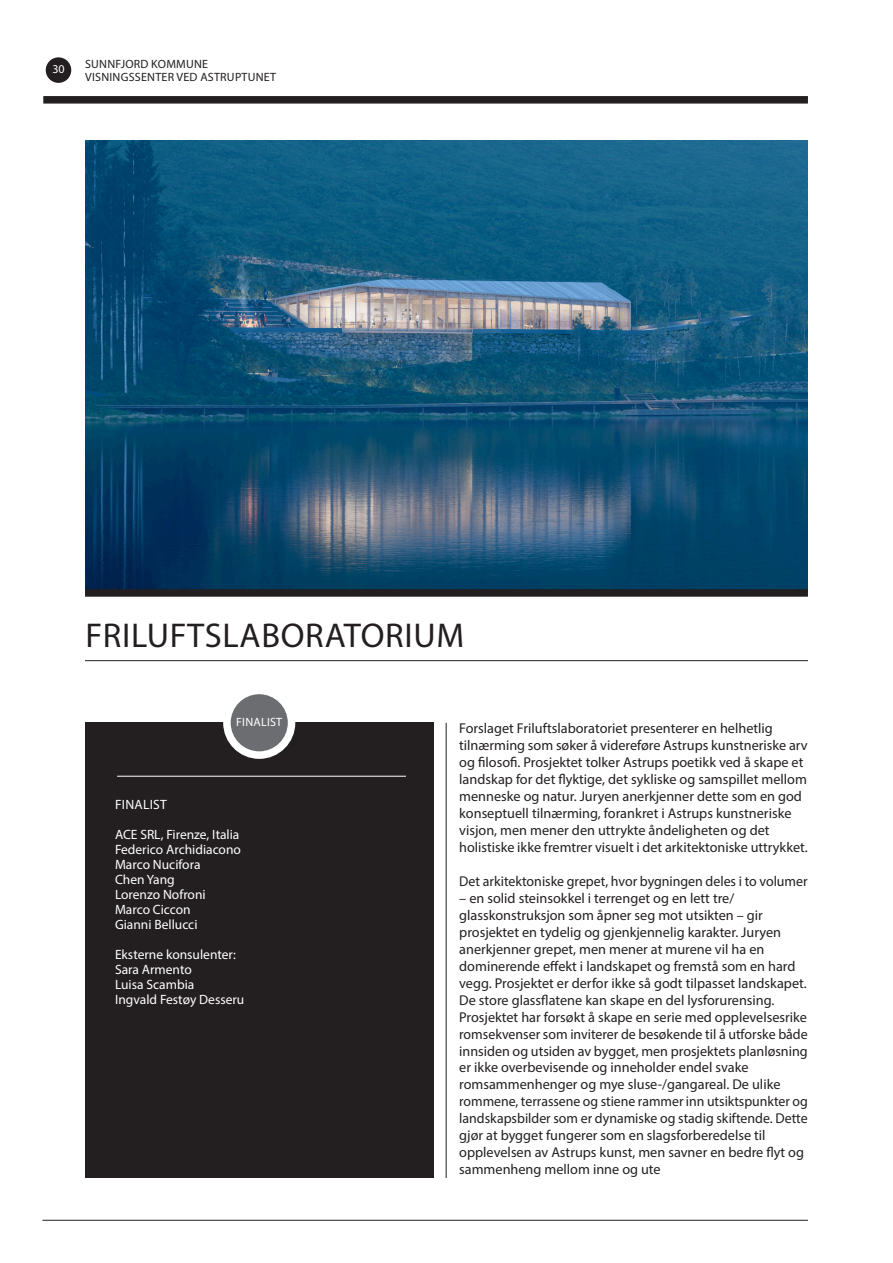
<style>
.page{position:relative;width:893px;height:1263px;background:#fff}
.page>*{position:absolute;margin:0;border:0;box-sizing:border-box;transform-origin:0 0}
.overskrift{font:34.5px "Myriad Pro";letter-spacing:.02em;color:#231f20}
.brød{font:14.25px/17px "Myriad Pro";color:#231f20}
.Fakta_hvit{font:13.5px "Myriad Pro";color:#fff}
.Fakta_hvit-2{font:13.5px "Myriad Pro";letter-spacing:.02em;color:#fff}
.t1{font:12px/13.5px "Myriad Pro";letter-spacing:.02em;color:#231f20}
.overskrift_liten{font:12px "Myriad Pro";letter-spacing:.02em;color:#fff}
</style>
<div class="page">
<div style="left:46px;top:57px;width:25px;height:26px;background:#231f20;border-radius:50%"></div>
<hr style="left:43px;top:1220px;width:765px;height:1px;background:#231f20">
<div style="left:43px;top:96px;width:765px;height:8px;background:#231f20"></div>
<img style="left:85px;top:140px;width:723px;height:449px">
<hr style="left:446px;top:723px;width:1px;height:455px;background:#231f20">
<div style="left:85px;top:589px;width:723px;height:8px;background:#231f20"></div>
<hr style="left:85px;top:660px;width:723px;height:1px;background:#231f20">
<div style="left:85px;top:723px;width:349px;height:455px;background:#231f20"></div>
<hr style="left:117px;top:776px;width:289px;height:1px;background:#fff">
<div style="left:227px;top:690px;width:65px;height:65px;background:#6c6d70;border-radius:50%"></div>
<div style="left:223px;top:687px;width:72px;height:72px;border:8px solid #fff;border-radius:50%"></div>
<p class="overskrift_liten" style="left:52px;top:62px;width:14px">30</p>
<p class="t1" style="left:85px;top:57px;width:193px">SUNNFJORD KOMMUNE<br>VISNINGSSENTER VED ASTRUPTUNET</p>
<p class="overskrift" style="left:85px;top:614px;width:380px">FRILUFTSLABORATORIUM</p>
<p class="overskrift_liten" style="left:236px;top:715px;width:48px">FINALIST</p>
<p class="Fakta_hvit-2" style="left:115px;top:796px;width:53px">FINALIST</p>
<p class="Fakta_hvit" style="left:115px;top:826px;width:126px">ACE SRL, Firenze, Italia</p>
<p class="Fakta_hvit" style="left:115px;top:841px;width:127px">Federico Archidiacono</p>
<p class="Fakta_hvit" style="left:115px;top:856px;width:87px">Marco Nucifora</p>
<p class="Fakta_hvit" style="left:115px;top:871px;width:61px">Chen Yang</p>
<p class="Fakta_hvit" style="left:115px;top:886px;width:92px">Lorenzo Nofroni</p>
<p class="Fakta_hvit" style="left:115px;top:901px;width:77px">Marco Ciccon</p>
<p class="Fakta_hvit" style="left:115px;top:916px;width:84px">Gianni Bellucci</p>
<p class="Fakta_hvit" style="left:115px;top:946px;width:122px">Eksterne konsulenter:</p>
<p class="Fakta_hvit" style="left:115px;top:961px;width:78px">Sara Armento</p>
<p class="Fakta_hvit" style="left:115px;top:976px;width:81px">Luisa Scambia</p>
<p class="Fakta_hvit" style="left:115px;top:991px;width:131px">Ingvald Festøy Desseru</p>
<p class="brød" style="left:459px;top:720px;width:350px">Forslaget Friluftslaboratoriet presenterer en helhetlig tilnærming som søker å videreføre Astrups kunstneriske arv og filosofi. Prosjektet tolker Astrups poetikk ved å skape et landskap for det flyktige, det sykliske og samspillet mellom menneske og natur. Juryen anerkjenner dette som en god konseptuell tilnærming, forankret i Astrups kunstneriske visjon, men mener den uttrykte åndeligheten og det holistiske ikke fremtrer visuelt i det arkitektoniske uttrykket.</p>
<p class="brød" style="left:459px;top:872px;width:350px">Det arkitektoniske grepet, hvor bygningen deles i to volumer</p>
<p class="brød" style="left:459px;top:889px;width:349px">– en solid steinsokkel i terrenget og en lett tre/ glasskonstruksjon som åpner seg mot utsikten – gir prosjektet en tydelig og gjenkjennelig karakter. Juryen anerkjenner grepet, men mener at murene vil ha en dominerende effekt i landskapet og fremstå som en hard vegg. Prosjektet er derfor ikke så godt tilpasset landskapet.<br>De store glassflatene kan skape en del lysforurensing.</p>
<p class="brød" style="left:459px;top:1008px;width:350px">Prosjektet har forsøkt å skape en serie med opplevelsesrike romsekvenser som inviterer de besøkende til å utforske både innsiden og utsiden av bygget, men prosjektets planløsning er ikke overbevisende og inneholder endel svake romsammenhenger og mye sluse-/gangareal. De ulike rommene, terrassene og stiene rammer inn utsiktspunkter og landskapsbilder som er dynamiske og stadig skiftende. Dette gjør at bygget fungerer som en slagsforberedelse til opplevelsen av Astrups kunst, men savner en bedre flyt og sammenheng mellom inne og ute</p>
</div>
